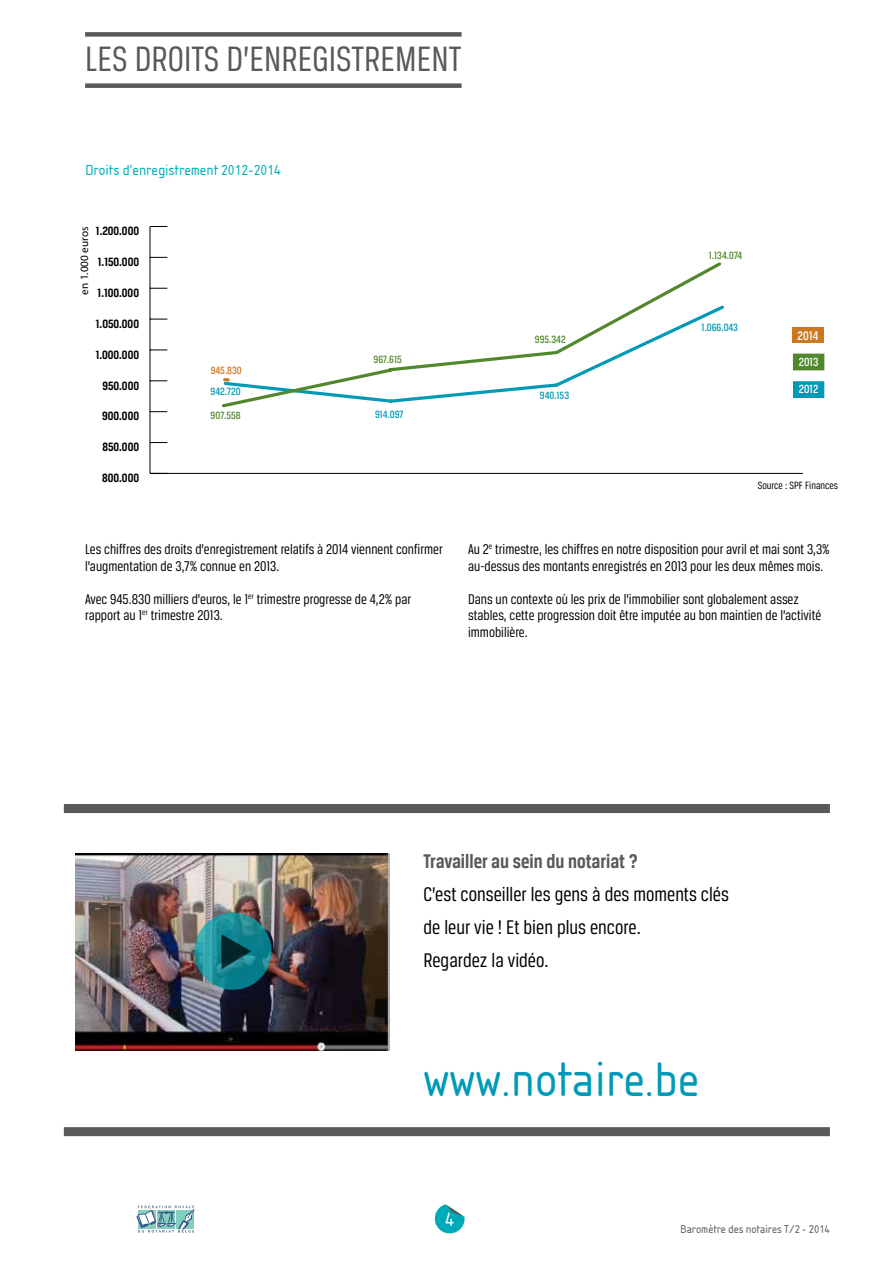
<style>
.page{position:relative;width:881px;height:1263px;background:#fff}
.page>*{position:absolute;margin:0;border:0;box-sizing:border-box;transform-origin:0 0}
.t1{font:45px "Isonorm SB";color:#009ab7}
.t2{font:37.5px "Breuer Condensed";color:#58595b}
.t3{font:21px/33px "Breuer Condensed";color:#000}
.t4{font:700 21px "Breuer Condensed";color:#58595b}
.t5{font:18px "Isonorm SB";color:#fff}
.t6{font:15px/16.5px "Breuer Condensed";color:#000}
.t7{font:13.5px "Isonorm SB";color:#00abb9}
.t8{font:500 13.2px "Breuer Condensed";color:#fff}
.t9{font:700 12.75px "Breuer Condensed";color:#000}
.t10{font:500 12.6px/27.6px "Breuer Condensed";color:#fff}
.t11{font:500 11.25px "Breuer Condensed";color:#51882d}
.t12{font:500 11.25px "Breuer Condensed";color:#009ab7}
.t13{font:11.25px "Breuer Condensed";color:#000}
.t14{font:300 11.25px "Corporate S";color:#000}
.t15{font:500 11.25px "Breuer Condensed";color:#cc7822}
.t16{font:10.5px "Isonorm SB";color:#58595b}
</style>
<div class="page">
<svg style="left:434px;top:1204px;width:30px;height:30px"></svg>
<svg style="left:136px;top:1205px;width:58px;height:27px"></svg>
<div style="left:85px;top:32px;width:376px;height:5px;background:#58595b"></div>
<div style="left:85px;top:83px;width:376px;height:5px;background:#58595b"></div>
<div style="left:64px;top:804px;width:765px;height:9px;background:#58595b"></div>
<div style="left:64px;top:1127px;width:765px;height:9px;background:#58595b"></div>
<hr style="left:149px;top:226px;width:1px;height:247px;background:#000">
<hr style="left:150px;top:473px;width:652px;height:1px;background:#000">
<svg style="left:150px;top:442px;width:17px;height:1px"></svg>
<svg style="left:150px;top:411px;width:17px;height:1px"></svg>
<svg style="left:150px;top:380px;width:17px;height:1px"></svg>
<svg style="left:150px;top:350px;width:17px;height:1px"></svg>
<svg style="left:150px;top:319px;width:17px;height:1px"></svg>
<svg style="left:150px;top:288px;width:17px;height:1px"></svg>
<svg style="left:150px;top:257px;width:17px;height:1px"></svg>
<svg style="left:150px;top:226px;width:17px;height:1px"></svg>
<svg style="left:222px;top:262px;width:501px;height:146px"></svg>
<img style="left:75px;top:853px;width:314px;height:197px">
<svg style="left:194px;top:913px;width:77px;height:77px"></svg>
<svg style="left:221px;top:934px;width:30px;height:35px"></svg>
<div style="left:792px;top:354px;width:32px;height:16px;background:#51882d"></div>
<div style="left:792px;top:381px;width:32px;height:17px;background:#009ab7"></div>
<div style="left:792px;top:327px;width:31px;height:16px;background:#cc7822"></div>
<h2 class="t2" style="left:85px;top:38px;width:378px">LES DROITS D’ENREGISTREMENT</h2>
<p class="t7" style="left:85px;top:161px;width:197px">Droits d’enregistrement 2012-2014</p>
<p class="t9" style="left:96px;top:224px;width:45px">1.200.000</p>
<p class="t14" style="left:77px;top:295px;width:70px;rotate:-90deg">en 1.000 euros</p>
<p class="t9" style="left:98px;top:255px;width:43px">1.150.000</p>
<p class="t9" style="left:98px;top:286px;width:43px">1.100.000</p>
<p class="t9" style="left:96px;top:317px;width:45px">1.050.000</p>
<p class="t9" style="left:96px;top:347px;width:45px">1.000.000</p>
<p class="t9" style="left:102px;top:378px;width:38px">950.000</p>
<p class="t9" style="left:102px;top:409px;width:38px">900.000</p>
<p class="t9" style="left:102px;top:440px;width:38px">850.000</p>
<p class="t9" style="left:102px;top:471px;width:38px">800.000</p>
<p class="t15" style="left:211px;top:364px;width:33px">945.830</p>
<p class="t12" style="left:210px;top:386px;width:32px">942.720</p>
<p class="t11" style="left:210px;top:409px;width:32px">907.558</p>
<p class="t11" style="left:373px;top:353px;width:30px">967.615</p>
<p class="t12" style="left:375px;top:408px;width:30px">914.097</p>
<p class="t6" style="left:85px;top:541px;width:359px">Les chiffres des droits d’enregistrement relatifs à 2014 viennent confirmer l’augmentation de 3,7% connue en 2013.</p>
<p class="t6" style="left:85px;top:590px;width:327px">Avec 945.830 milliers d’euros, le 1<sup>er</sup> trimestre progresse de 4,2% par rapport au 1<sup>er</sup> trimestre 2013.</p>
<p class="t11" style="left:534px;top:333px;width:32px">995.342</p>
<p class="t12" style="left:539px;top:389px;width:31px">940.153</p>
<p class="t11" style="left:708px;top:249px;width:35px">1.134.074</p>
<p class="t12" style="left:701px;top:321px;width:38px">1.066.043</p>
<p class="t8" style="left:797px;top:328px;width:22px">2014</p>
<p class="t10" style="left:798px;top:347px;width:21px">2013<br>2012</p>
<p class="t13" style="left:757px;top:479px;width:82px">Source : SPF Finances</p>
<p class="t6" style="left:468px;top:541px;width:363px">Au 2<sup>e</sup> trimestre, les chiffres en notre disposition pour avril et mai sont 3,3% au-dessus des montants enregistrés en 2013 pour les deux mêmes mois.</p>
<p class="t6" style="left:468px;top:590px;width:354px">Dans un contexte où les prix de l’immobilier sont globalement assez stables, cette progression doit être imputée au bon maintien de l’activité immobilière.</p>
<h3 class="t4" style="left:423px;top:849px;width:215px">Travailler au sein du notariat ?</h3>
<h3 class="t3" style="left:423px;top:877px;width:307px">C’est conseiller les gens à des moments clés de leur vie ! Et bien plus encore.<br>Regardez la vidéo.</h3>
<h1 class="t1" style="left:423px;top:1051px;width:277px">www.notaire.be</h1>
<p class="t5" style="left:445px;top:1209px;width:11px">4</p>
<p class="t16" style="left:680px;top:1223px;width:151px">Baromètre des notaires T/2 - 2014</p>
</div>
